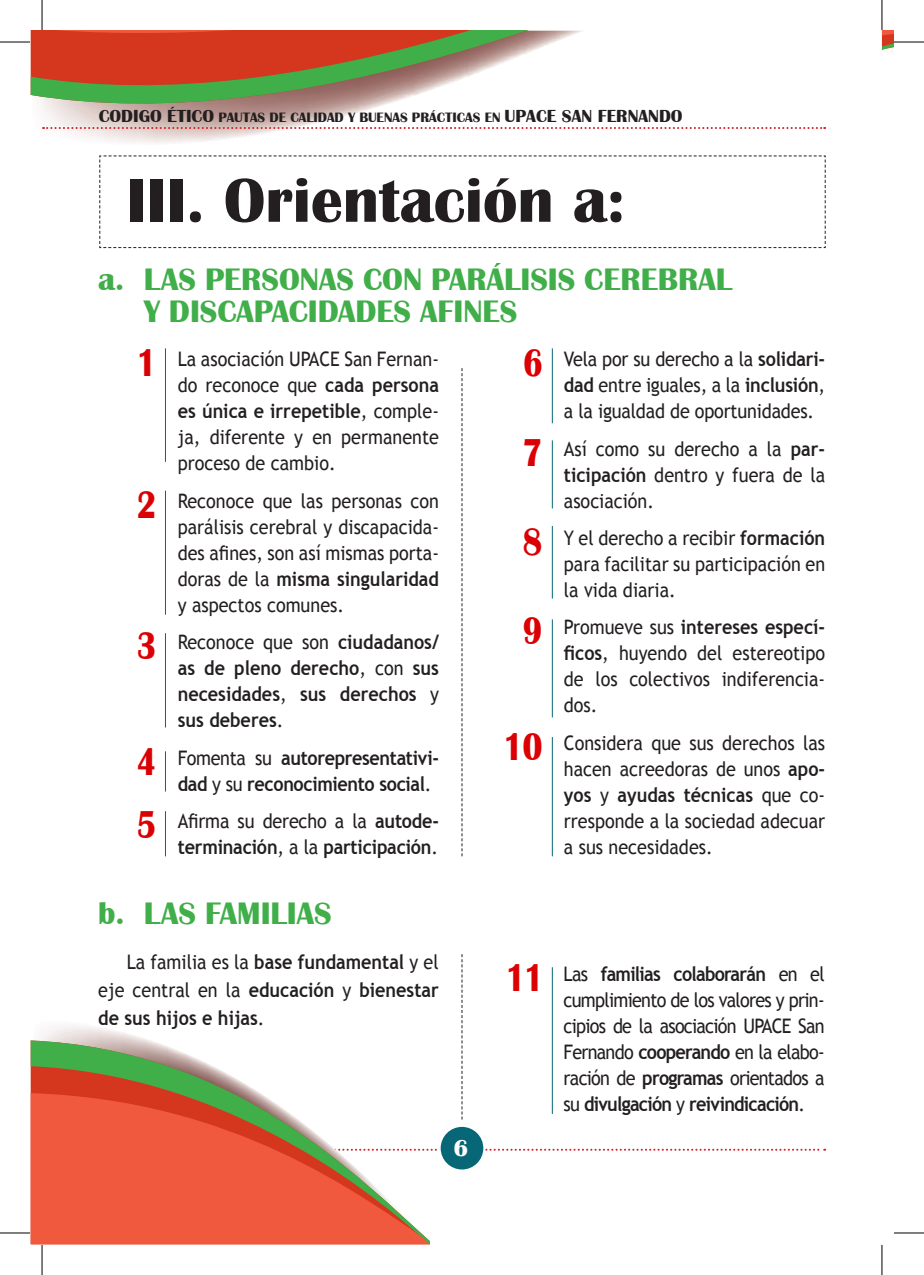
<style>
.page{position:relative;width:924px;height:1275px;background:#fff}
.page>*{position:absolute;margin:0;border:0;box-sizing:border-box;transform-origin:0 0}
.Titulares{font:700 64px "Britannic";color:#231f20}
.Titularcillos{font:700 32px/32px "Britannic T";color:#40ae49}
.t1{font:700 24px "Britannic";color:#fff}
.Texto_numeracion_san{font:20px/26px "Trebuchet MS";color:#231f20;text-align:justify;scale:.9 1}
.Texto_numeracion_san-2{font:700 20px/26px "Trebuchet MS";letter-spacing:-.01em;color:#231f20;text-align:justify;scale:.9 1}
.Texto_normal{font:700 20px/28px "Trebuchet MS";color:#231f20;text-align:justify;scale:.9 1}
.t2{font:700 14px "Britannic";color:#231f20}
.s1{font-size:18px}
.s2{font-family:"Britannic";font-weight:700;font-size:40px;color:#db0003}
.s3{font-weight:700}
.s4{font-family:"Britannic";font-size:40px;color:#db0003}
.s5{font-weight:400}
</style>
<div class="page">
<svg style="left:430px;top:1148px;width:394px;height:2px"></svg>
<div style="left:439px;top:1125px;width:45px;height:45px;background:#086777;border-radius:50%"></div>
<div style="left:438px;top:1124px;width:47px;height:47px;border:2px solid #fff;border-radius:50%"></div>
<svg style="left:31px;top:1040px;width:399px;height:204px;fill:#f0593e"></svg>
<svg style="left:31px;top:31px;width:861px;height:217px"></svg>
<svg style="left:99px;top:155px;width:726px;height:93px"></svg>
<svg style="left:461px;top:368px;width:1px;height:488px"></svg>
<svg style="left:461px;top:954px;width:1px;height:165px"></svg>
<hr style="left:165px;top:348px;width:1px;height:114px;background:#086777">
<hr style="left:165px;top:490px;width:1px;height:124px;background:#086777">
<hr style="left:165px;top:633px;width:1px;height:94px;background:#086777">
<hr style="left:165px;top:751px;width:1px;height:40px;background:#086777">
<hr style="left:165px;top:811px;width:1px;height:45px;background:#086777">
<hr style="left:551px;top:348px;width:1px;height:75px;background:#086777">
<hr style="left:551px;top:440px;width:1px;height:68px;background:#086777">
<hr style="left:551px;top:526px;width:1px;height:72px;background:#086777">
<hr style="left:551px;top:619px;width:1px;height:98px;background:#086777">
<hr style="left:551px;top:737px;width:1px;height:119px;background:#086777">
<hr style="left:551px;top:967px;width:1px;height:147px;background:#086777">
<hr style="left:0;top:42px;width:30px;height:1px;background:#000">
<hr style="left:893px;top:42px;width:30px;height:1px;background:#000">
<hr style="left:0;top:1232px;width:30px;height:1px;background:#000">
<hr style="left:893px;top:1232px;width:30px;height:1px;background:#000">
<hr style="left:42px;top:0;width:1px;height:30px;background:#000">
<hr style="left:42px;top:1245px;width:1px;height:30px;background:#000">
<hr style="left:881px;top:0;width:1px;height:30px;background:#000">
<hr style="left:881px;top:1245px;width:1px;height:30px;background:#000">
<p class="t2" style="left:99px;top:109px;width:585px"><span class="s1">CODIGO ÉTICO</span> PAUTAS DE CALIDAD Y BUENAS PRÁCTICAS EN <span class="s1">UPACE SAN FERNANDO</span></p>
<p class="Titulares" style="left:127px;top:164px;width:499px">III. Orientación a:</p>
<p class="Titularcillos" style="left:144px;top:264px;width:589px;text-indent:-45px">a. LAS PERSONAS CON PARÁLISIS CEREBRAL<br>Y DISCAPACIDADES AFINES</p>
<p class="Texto_numeracion_san" style="left:178px;top:346px;width:292px;text-indent:-41px"><span class="s2">1</span> La asociación UPACE San Fernan&shy;do reconoce que <span class="s3">cada persona es única e irrepetible</span>, comple&shy;ja, diferente y en permanente proceso de cambio.</p>
<p class="Texto_numeracion_san" style="left:178px;top:488px;width:292px;text-indent:-41px"><span class="s2">2</span> Reconoce que las personas con parálisis cerebral y discapacida&shy;des afines, son así mismas porta&shy;doras de la <span class="s3">misma singularidad </span>y aspectos comunes.</p>
<p class="Texto_numeracion_san-2" style="left:178px;top:629px;width:292px;text-indent:-41px"><span class="s4">3</span> <span class="s5">Reconoce que son</span> ciudadanos/ as de pleno derecho<span class="s5">, con</span> sus necesidades<span class="s5">,</span> sus derechos <span class="s5">y </span>sus deberes<span class="s5">.</span></p>
<p class="Texto_numeracion_san-2" style="left:178px;top:744px;width:292px;text-indent:-41px"><span class="s4">4</span> <span class="s5">Fomenta su</span> autorepresentativi&shy;dad <span class="s5">y su</span> reconocimiento social<span class="s5">.</span></p>
<p class="Texto_numeracion_san-2" style="left:137px;top:807px;width:337px;text-align:right"><span class="s4">5</span> <span class="s5">Afirma su derecho a la</span> autode&shy;terminación<span class="s5">, a la</span> participación<span class="s5">.</span></p>
<p class="Titularcillos" style="left:98px;top:897px;width:235px">b. LAS FAMILIAS</p>
<p class="Texto_numeracion_san" style="left:563px;top:346px;width:292px;text-indent:-41px"><span class="s2">6</span> Vela por su derecho a la <span class="s3">solidari&shy;dad</span> entre iguales, a la <span class="s3">inclusión</span>, a la igualdad de oportunidades.</p>
<p class="Texto_numeracion_san" style="left:563px;top:436px;width:292px;text-indent:-41px"><span class="s2">7</span> Así como su derecho a la <span class="s3">par&shy;ticipación</span> dentro y fuera de la asociación.</p>
<p class="Texto_numeracion_san" style="left:563px;top:525px;width:292px;text-indent:-41px"><span class="s2">8</span> Y el derecho a recibir <span class="s3">formación </span>para facilitar su participación en la vida diaria.</p>
<p class="Texto_numeracion_san" style="left:563px;top:614px;width:292px;text-indent:-41px"><span class="s2">9</span> Promueve sus <span class="s3">intereses especí&shy;ficos</span>, huyendo del estereotipo de los colectivos indiferencia&shy;dos.</p>
<p class="Texto_numeracion_san" style="left:563px;top:730px;width:292px;text-indent:-60px"><span class="s2">10</span> Considera que sus derechos las hacen acreedoras de unos <span class="s3">apo&shy;yos</span> y <span class="s3">ayudas técnicas</span> que co&shy;rresponde a la sociedad adecuar a sus necesidades.</p>
<p class="Texto_normal" style="left:98px;top:947px;width:379px;text-indent:28px"><span class="s5">La familia es la</span> base fundamental <span class="s5">y el eje central en la</span> educación <span class="s5">y</span> bienestar de sus hijos e hijas<span class="s5">.</span></p>
<p class="Texto_numeracion_san" style="left:563px;top:961px;width:291px;text-indent:-58px"><span class="s2">11</span> Las <span class="s3">familias colaborarán</span> en el cumplimiento de los valores y prin&shy;cipios de la asociación UPACE San Fernando <span class="s3">cooperando</span> en la elabo&shy;ración de <span class="s3">programas</span> orientados a su <span class="s3">divulgación</span> y <span class="s3">reivindicación</span>.</p>
<p class="t1" style="left:453px;top:1134px;width:16px">6</p>
</div>
